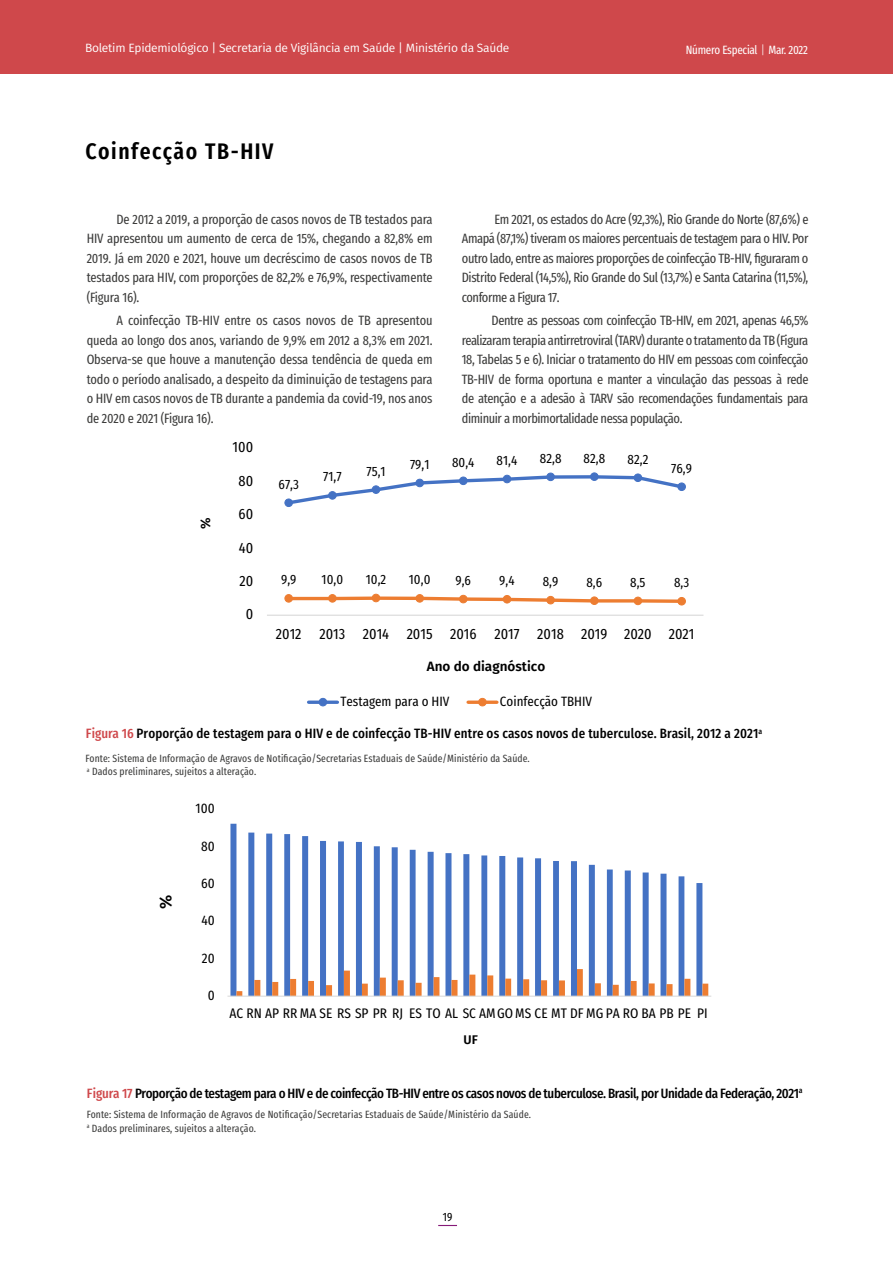
<style>
.page{position:relative;width:893px;height:1263px;background:#fff}
.page>*{position:absolute;margin:0;border:0;box-sizing:border-box;transform-origin:0 0}
.t1{font:600 22.5px "Fira Sans Condensed";letter-spacing:.07em;color:#000}
.t2{font:600 16.65px "Fira Sans";color:#000}
.t3{font:15px "Fira Sans Condensed";color:#000}
.t4{font:13.8px "Fira Sans Condensed";letter-spacing:.005em;color:#000}
.t5{font:13.5px/19.5px "Fira Sans Compressed";letter-spacing:-.03em;color:#3c3c3b;text-align:justify}
.t6{font:500 13.5px "Fira Sans Condensed";letter-spacing:-.03em;color:#000}
.t7{font:13.5px "Fira Sans Condensed";color:#000}
.t8{font:500 13.5px "Fira Sans Condensed";letter-spacing:.01em;color:#000}
.t9{font:600 13.5px "Fira Sans";color:#000}
.t10{font:600 12.6px "Fira Sans";color:#000}
.t11{font:12px "Fira Sans";letter-spacing:-.02em;color:#fff}
.t12{font:12px "Fira Sans Compressed";letter-spacing:-.02em;color:#fff}
.t13{font:12px "Fira Sans Compressed";color:#000}
.t14{font:10.5px/13.5px "Fira Sans Compressed";letter-spacing:.01em;color:#3c3c3b}
.s1{font-family:"Fira Sans";font-weight:300}
.s2{color:#cf484b}
</style>
<div class="page">
<div style="left:0;top:0;width:893px;height:74px;background:#cf484b"></div>
<svg style="left:438px;top:1225px;width:19px;height:1px"></svg>
<hr style="left:267px;top:615px;width:436px;height:1px;background:#d9d9d9">
<svg style="left:285px;top:473px;width:401px;height:34px"></svg>
<div style="left:285px;top:499px;width:7px;height:7px;background:#4472c4;border-radius:50%"></div>
<div style="left:285px;top:499px;width:8px;height:8px;border:1px solid #4472c4;border-radius:50%"></div>
<div style="left:329px;top:492px;width:7px;height:7px;background:#4472c4;border-radius:50%"></div>
<div style="left:328px;top:491px;width:9px;height:8px;border:1px solid #4472c4;border-radius:50%"></div>
<div style="left:372px;top:486px;width:8px;height:7px;background:#4472c4;border-radius:50%"></div>
<div style="left:372px;top:485px;width:8px;height:9px;border:1px solid #4472c4;border-radius:50%"></div>
<div style="left:416px;top:479px;width:7px;height:8px;background:#4472c4;border-radius:50%"></div>
<div style="left:416px;top:479px;width:8px;height:8px;border:1px solid #4472c4;border-radius:50%"></div>
<div style="left:459px;top:477px;width:8px;height:8px;background:#4472c4;border-radius:50%"></div>
<div style="left:459px;top:477px;width:8px;height:8px;border:1px solid #4472c4;border-radius:50%"></div>
<div style="left:503px;top:475px;width:8px;height:8px;background:#4472c4;border-radius:50%"></div>
<div style="left:503px;top:475px;width:8px;height:8px;border:1px solid #4472c4;border-radius:50%"></div>
<div style="left:547px;top:473px;width:7px;height:8px;background:#4472c4;border-radius:50%"></div>
<div style="left:546px;top:473px;width:9px;height:8px;border:1px solid #4472c4;border-radius:50%"></div>
<div style="left:591px;top:473px;width:7px;height:7px;background:#4472c4;border-radius:50%"></div>
<div style="left:590px;top:472px;width:8px;height:9px;border:1px solid #4472c4;border-radius:50%"></div>
<div style="left:634px;top:474px;width:8px;height:7px;background:#4472c4;border-radius:50%"></div>
<div style="left:634px;top:474px;width:8px;height:8px;border:1px solid #4472c4;border-radius:50%"></div>
<div style="left:678px;top:483px;width:7px;height:7px;background:#4472c4;border-radius:50%"></div>
<div style="left:677px;top:483px;width:9px;height:8px;border:1px solid #4472c4;border-radius:50%"></div>
<svg style="left:285px;top:595px;width:400px;height:10px"></svg>
<div style="left:285px;top:595px;width:7px;height:7px;background:#ed7d31;border-radius:50%"></div>
<div style="left:285px;top:594px;width:8px;height:8px;border:1px solid #ed7d31;border-radius:50%"></div>
<div style="left:329px;top:595px;width:7px;height:7px;background:#ed7d31;border-radius:50%"></div>
<div style="left:328px;top:594px;width:9px;height:8px;border:1px solid #ed7d31;border-radius:50%"></div>
<div style="left:372px;top:594px;width:8px;height:8px;background:#ed7d31;border-radius:50%"></div>
<div style="left:372px;top:594px;width:8px;height:8px;border:1px solid #ed7d31;border-radius:50%"></div>
<div style="left:416px;top:595px;width:7px;height:7px;background:#ed7d31;border-radius:50%"></div>
<div style="left:416px;top:594px;width:8px;height:8px;border:1px solid #ed7d31;border-radius:50%"></div>
<div style="left:459px;top:595px;width:8px;height:8px;background:#ed7d31;border-radius:50%"></div>
<div style="left:459px;top:595px;width:8px;height:8px;border:1px solid #ed7d31;border-radius:50%"></div>
<div style="left:503px;top:595px;width:8px;height:8px;background:#ed7d31;border-radius:50%"></div>
<div style="left:503px;top:595px;width:8px;height:8px;border:1px solid #ed7d31;border-radius:50%"></div>
<div style="left:547px;top:596px;width:7px;height:8px;background:#ed7d31;border-radius:50%"></div>
<div style="left:546px;top:596px;width:9px;height:8px;border:1px solid #ed7d31;border-radius:50%"></div>
<div style="left:591px;top:597px;width:7px;height:7px;background:#ed7d31;border-radius:50%"></div>
<div style="left:590px;top:596px;width:8px;height:9px;border:1px solid #ed7d31;border-radius:50%"></div>
<div style="left:634px;top:597px;width:8px;height:8px;background:#ed7d31;border-radius:50%"></div>
<div style="left:634px;top:597px;width:8px;height:8px;border:1px solid #ed7d31;border-radius:50%"></div>
<div style="left:678px;top:597px;width:7px;height:8px;background:#ed7d31;border-radius:50%"></div>
<div style="left:677px;top:597px;width:9px;height:8px;border:1px solid #ed7d31;border-radius:50%"></div>
<svg style="left:309px;top:700px;width:28px;height:4px"></svg>
<div style="left:319px;top:698px;width:8px;height:8px;background:#4472c4;border-radius:50%"></div>
<div style="left:319px;top:698px;width:8px;height:8px;border:1px solid #4472c4;border-radius:50%"></div>
<svg style="left:468px;top:700px;width:29px;height:4px"></svg>
<div style="left:479px;top:698px;width:7px;height:8px;background:#ed7d31;border-radius:50%"></div>
<div style="left:478px;top:698px;width:9px;height:8px;border:1px solid #ed7d31;border-radius:50%"></div>
<svg style="left:230px;top:824px;width:472px;height:172px"></svg>
<svg style="left:236px;top:969px;width:472px;height:27px"></svg>
<hr style="left:227px;top:996px;width:484px;height:1px;background:#d9d9d9">
<p class="t11" style="left:85px;top:39px;width:426px">Boletim Epidemiológico | Secretaria de Vigilância em Saúde | Ministério da Saúde</p>
<p class="t12" style="left:686px;top:41px;width:124px">Número Especial <span class="s1">|</span> Mar. 2022</p>
<h1 class="t1" style="left:86px;top:131px;width:189px">Coinfecção TB-HIV</h1>
<p class="t5" style="left:87px;top:209px;width:347px;text-indent:30px">De 2012 a 2019, a proporção de casos novos de TB testados para HIV apresentou um aumento de cerca de 15%, chegando a 82,8% em 2019. Já em 2020 e 2021, houve um decréscimo de casos novos de TB testados para HIV, com proporções de 82,2% e 76,9%, respectivamente (Figura 16).</p>
<p class="t5" style="left:87px;top:310px;width:347px;text-indent:30px">A coinfecção TB-HIV entre os casos novos de TB apresentou queda ao longo dos anos, variando de 9,9% em 2012 a 8,3% em 2021.<br>Observa-se que houve a manutenção dessa tendência de queda em todo o período analisado, a despeito da diminuição de testagens para o HIV em casos novos de TB durante a pandemia da covid-19, nos anos de 2020 e 2021 (Figura 16).</p>
<p class="t5" style="left:462px;top:209px;width:348px;text-indent:32px">Em 2021, os estados do Acre (92,3%), Rio Grande do Norte (87,6%) e Amapá (87,1%) tiveram os maiores percentuais de testagem para o HIV. Por outro lado, entre as maiores proporções de coinfecção TB-HIV, figuraram o Distrito Federal (14,5%), Rio Grande do Sul (13,7%) e Santa Catarina (11,5%), conforme a Figura 17.</p>
<p class="t5" style="left:462px;top:311px;width:348px;text-indent:30px">Dentre as pessoas com coinfecção TB-HIV, em 2021, apenas 46,5% realizaram terapia antirretroviral (TARV) durante o tratamento da TB (Figura 18, Tabelas 5 e 6). Iniciar o tratamento do HIV em pessoas com coinfecção TB-HIV de forma oportuna e manter a vinculação das pessoas à rede de atenção e a adesão à TARV são recomendações fundamentais para diminuir a morbimortalidade nessa população.</p>
<p class="t9" style="left:194px;top:529px;width:13px;rotate:-90deg">%</p>
<p class="t3" style="left:233px;top:433px;width:22px">100</p>
<p class="t3" style="left:239px;top:467px;width:16px">80</p>
<p class="t3" style="left:239px;top:500px;width:16px">60</p>
<p class="t3" style="left:239px;top:534px;width:16px">40</p>
<p class="t3" style="left:239px;top:567px;width:15px">20</p>
<p class="t3" style="left:246px;top:600px;width:9px">0</p>
<p class="t7" style="left:279px;top:472px;width:22px">67,3</p>
<p class="t7" style="left:323px;top:464px;width:20px">71,7</p>
<p class="t7" style="left:367px;top:459px;width:21px">75,1</p>
<p class="t7" style="left:410px;top:452px;width:21px">79,1</p>
<p class="t7" style="left:452px;top:450px;width:24px">80,4</p>
<p class="t7" style="left:497px;top:448px;width:22px">81,4</p>
<p class="t7" style="left:540px;top:446px;width:23px">82,8</p>
<p class="t7" style="left:584px;top:446px;width:23px">82,8</p>
<p class="t7" style="left:628px;top:447px;width:22px">82,2</p>
<p class="t7" style="left:671px;top:456px;width:22px">76,9</p>
<p class="t7" style="left:281px;top:567px;width:17px">9,9</p>
<p class="t7" style="left:322px;top:567px;width:23px">10,0</p>
<p class="t7" style="left:366px;top:567px;width:22px">10,2</p>
<p class="t7" style="left:409px;top:567px;width:23px">10,0</p>
<p class="t7" style="left:455px;top:568px;width:17px">9,6</p>
<p class="t7" style="left:499px;top:568px;width:17px">9,4</p>
<p class="t7" style="left:543px;top:569px;width:17px">8,9</p>
<p class="t7" style="left:586px;top:570px;width:17px">8,6</p>
<p class="t7" style="left:630px;top:570px;width:17px">8,5</p>
<p class="t7" style="left:674px;top:570px;width:17px">8,3</p>
<p class="t3" style="left:276px;top:619px;width:420px">2012 2013 2014 2015 2016 2017 2018 2019 2020 2021</p>
<p class="t9" style="left:427px;top:655px;width:120px">Ano do diagnóstico</p>
<p class="t7" style="left:340px;top:689px;width:111px">Testagem para o HIV</p>
<p class="t7" style="left:500px;top:689px;width:94px">Coinfecção TBHIV</p>
<p class="t8" style="left:86px;top:721px;width:678px"><span class="s2">Figura 16</span> Proporção de testagem para o HIV e de coinfecção TB-HIV entre os casos novos de tuberculose. Brasil, 2012 a 2021<sup>a</sup></p>
<p class="t14" style="left:86px;top:751px;width:446px">Fonte: Sistema de Informação de Agravos de Notificação/Secretarias Estaduais de Saúde/Ministério da Saúde. <sup>a</sup> Dados preliminares, sujeitos a alteração.</p>
<p class="t4" style="left:196px;top:796px;width:21px">100</p>
<p class="t4" style="left:201px;top:833px;width:15px">80</p>
<p class="t2" style="left:152px;top:909px;width:16px;rotate:-90deg">%</p>
<p class="t4" style="left:201px;top:871px;width:15px">60</p>
<p class="t4" style="left:201px;top:908px;width:15px">40</p>
<p class="t4" style="left:202px;top:945px;width:14px">20</p>
<p class="t4" style="left:208px;top:983px;width:8px">0</p>
<p class="t4" style="left:229px;top:1000px;width:480px">AC RN AP RR MA SE RS SP PR RJ ES TO AL SC AMGOMS CE MT DF MG PA RO BA PB PE PI</p>
<p class="t10" style="left:463px;top:1030px;width:16px">UF</p>
<p class="t6" style="left:87px;top:1080px;width:717px"><span class="s2">Figura 17</span> Proporção de testagem para o HIV e de coinfecção TB-HIV entre os casos novos de tuberculose. Brasil, por Unidade da Federação, 2021<sup>a</sup></p>
<p class="t14" style="left:87px;top:1107px;width:446px">Fonte: Sistema de Informação de Agravos de Notificação/Secretarias Estaduais de Saúde/Ministério da Saúde. <sup>a</sup> Dados preliminares, sujeitos a alteração.</p>
<p class="t13" style="left:443px;top:1207px;width:11px">19</p>
</div>
